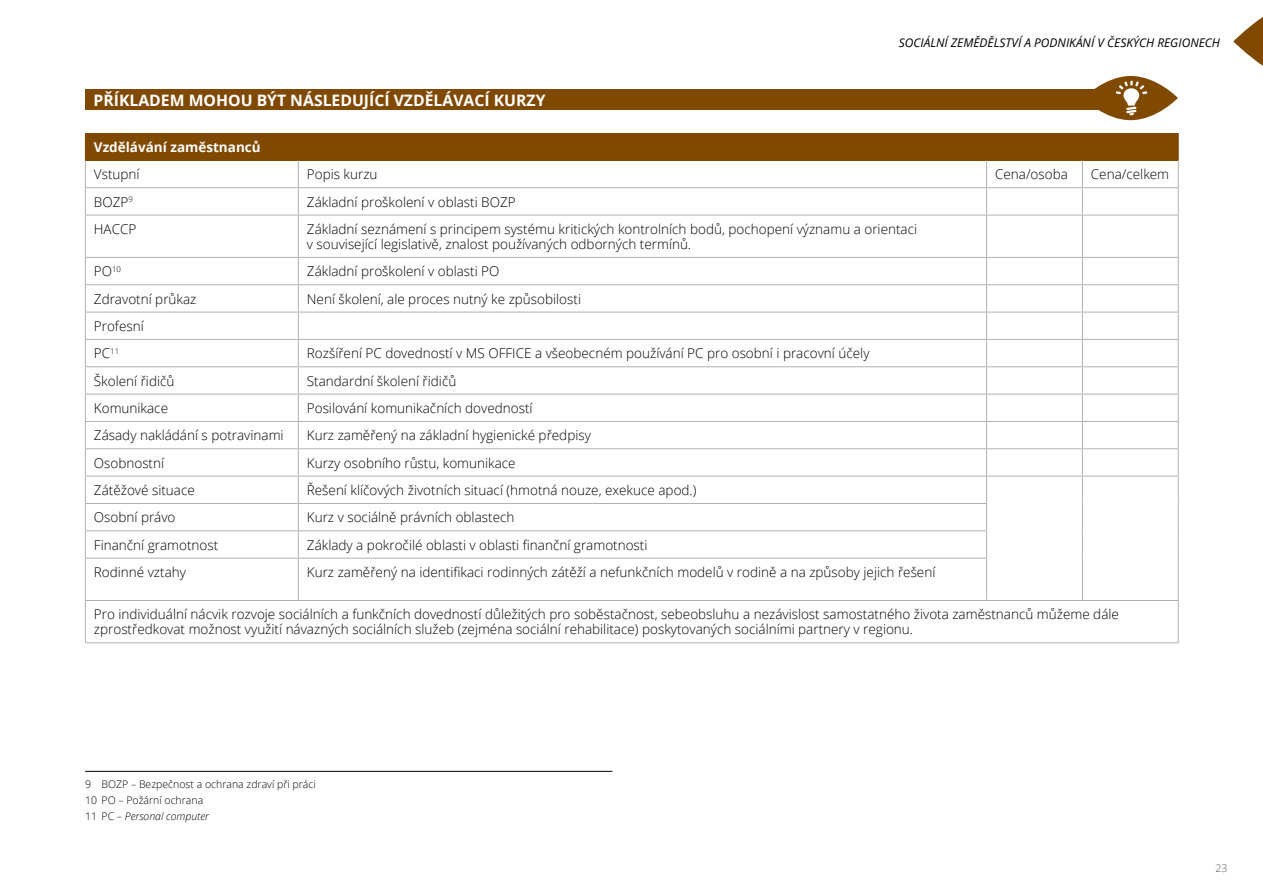
<style>
.page{position:relative;width:1263px;height:893px;background:#fff}
.page>*{position:absolute;margin:0;border:0;box-sizing:border-box;transform-origin:0 0}
.t1{font:700 15.75px "Open Sans";color:#fff}
.t2{font:300 13.5px/15px "Open Sans";color:#000}
.t3{font:700 13.5px "Open Sans";color:#fff}
.t4{font:italic 12px "Open Sans";color:#000}
.t5{font:300 10.5px/16.2px "Open Sans";color:#000}
.t6{font:300 10.5px "Open Sans";color:#575756}
.s1{font-style:italic}
</style>
<div class="page">
<svg style="left:1233px;top:17px;width:30px;height:49px"></svg>
<div style="left:85px;top:90px;width:1072px;height:20px;background:#804900"></div>
<div style="left:85px;top:133px;width:1093px;height:27px;background:#804900"></div>
<hr style="left:85px;top:187px;width:213px;height:1px;background:#b3b2b2">
<hr style="left:298px;top:187px;width:688px;height:1px;background:#b3b2b2">
<svg style="left:298px;top:160px;width:1px;height:55px"></svg>
<hr style="left:986px;top:187px;width:96px;height:1px;background:#b3b2b2">
<svg style="left:986px;top:160px;width:1px;height:55px"></svg>
<hr style="left:1082px;top:187px;width:97px;height:1px;background:#b3b2b2">
<svg style="left:1082px;top:160px;width:1px;height:55px"></svg>
<hr style="left:85px;top:215px;width:213px;height:1px;background:#b3b2b2">
<hr style="left:85px;top:215px;width:1px;height:42px;background:#b3b2b2">
<hr style="left:298px;top:215px;width:688px;height:1px;background:#b3b2b2">
<hr style="left:298px;top:215px;width:1px;height:42px;background:#b3b2b2">
<hr style="left:986px;top:215px;width:96px;height:1px;background:#b3b2b2">
<hr style="left:986px;top:215px;width:1px;height:42px;background:#b3b2b2">
<hr style="left:1082px;top:215px;width:97px;height:1px;background:#b3b2b2">
<hr style="left:1082px;top:215px;width:1px;height:42px;background:#b3b2b2">
<hr style="left:1178px;top:215px;width:1px;height:42px;background:#b3b2b2">
<hr style="left:85px;top:257px;width:213px;height:1px;background:#b3b2b2">
<hr style="left:298px;top:257px;width:688px;height:1px;background:#b3b2b2">
<hr style="left:986px;top:257px;width:96px;height:1px;background:#b3b2b2">
<hr style="left:1082px;top:257px;width:97px;height:1px;background:#b3b2b2">
<hr style="left:85px;top:284px;width:213px;height:1px;background:#b3b2b2">
<hr style="left:298px;top:284px;width:688px;height:1px;background:#b3b2b2">
<hr style="left:986px;top:284px;width:96px;height:1px;background:#b3b2b2">
<hr style="left:1082px;top:284px;width:97px;height:1px;background:#b3b2b2">
<hr style="left:85px;top:312px;width:213px;height:1px;background:#b3b2b2">
<hr style="left:298px;top:312px;width:688px;height:1px;background:#b3b2b2">
<hr style="left:986px;top:312px;width:96px;height:1px;background:#b3b2b2">
<hr style="left:1082px;top:312px;width:97px;height:1px;background:#b3b2b2">
<hr style="left:85px;top:339px;width:213px;height:1px;background:#b3b2b2">
<hr style="left:298px;top:339px;width:688px;height:1px;background:#b3b2b2">
<hr style="left:986px;top:339px;width:96px;height:1px;background:#b3b2b2">
<hr style="left:1082px;top:339px;width:97px;height:1px;background:#b3b2b2">
<hr style="left:85px;top:366px;width:213px;height:1px;background:#b3b2b2">
<hr style="left:298px;top:366px;width:688px;height:1px;background:#b3b2b2">
<hr style="left:986px;top:366px;width:96px;height:1px;background:#b3b2b2">
<hr style="left:1082px;top:366px;width:97px;height:1px;background:#b3b2b2">
<hr style="left:85px;top:394px;width:213px;height:1px;background:#b3b2b2">
<hr style="left:298px;top:394px;width:688px;height:1px;background:#b3b2b2">
<hr style="left:986px;top:394px;width:96px;height:1px;background:#b3b2b2">
<hr style="left:1082px;top:394px;width:97px;height:1px;background:#b3b2b2">
<hr style="left:85px;top:421px;width:213px;height:1px;background:#b3b2b2">
<hr style="left:298px;top:421px;width:688px;height:1px;background:#b3b2b2">
<hr style="left:986px;top:421px;width:96px;height:1px;background:#b3b2b2">
<hr style="left:1082px;top:421px;width:97px;height:1px;background:#b3b2b2">
<hr style="left:85px;top:448px;width:213px;height:1px;background:#b3b2b2">
<hr style="left:298px;top:448px;width:688px;height:1px;background:#b3b2b2">
<hr style="left:986px;top:448px;width:96px;height:1px;background:#b3b2b2">
<hr style="left:1082px;top:448px;width:97px;height:1px;background:#b3b2b2">
<hr style="left:85px;top:476px;width:213px;height:1px;background:#b3b2b2">
<hr style="left:298px;top:476px;width:688px;height:1px;background:#b3b2b2">
<hr style="left:986px;top:476px;width:96px;height:1px;background:#b3b2b2">
<hr style="left:1082px;top:476px;width:97px;height:1px;background:#b3b2b2">
<hr style="left:85px;top:503px;width:213px;height:1px;background:#b3b2b2">
<hr style="left:298px;top:503px;width:689px;height:1px;background:#b3b2b2">
<hr style="left:85px;top:530px;width:213px;height:1px;background:#b3b2b2">
<svg style="left:85px;top:258px;width:1px;height:300px"></svg>
<hr style="left:298px;top:530px;width:689px;height:1px;background:#b3b2b2">
<svg style="left:298px;top:258px;width:1px;height:300px"></svg>
<svg style="left:986px;top:258px;width:1px;height:300px"></svg>
<svg style="left:1082px;top:258px;width:1px;height:300px"></svg>
<svg style="left:1178px;top:258px;width:1px;height:300px"></svg>
<hr style="left:85px;top:558px;width:213px;height:1px;background:#b3b2b2">
<hr style="left:85px;top:558px;width:1px;height:42px;background:#b3b2b2">
<hr style="left:298px;top:558px;width:689px;height:1px;background:#b3b2b2">
<hr style="left:298px;top:558px;width:1px;height:42px;background:#b3b2b2">
<hr style="left:986px;top:558px;width:1px;height:42px;background:#b3b2b2">
<hr style="left:1082px;top:558px;width:1px;height:42px;background:#b3b2b2">
<hr style="left:1178px;top:558px;width:1px;height:42px;background:#b3b2b2">
<hr style="left:85px;top:600px;width:213px;height:1px;background:#b3b2b2">
<hr style="left:85px;top:601px;width:1px;height:41px;background:#b3b2b2">
<hr style="left:298px;top:600px;width:688px;height:1px;background:#b3b2b2">
<hr style="left:986px;top:600px;width:96px;height:1px;background:#b3b2b2">
<hr style="left:1082px;top:600px;width:97px;height:1px;background:#b3b2b2">
<hr style="left:1178px;top:601px;width:1px;height:41px;background:#b3b2b2">
<hr style="left:85px;top:642px;width:213px;height:1px;background:#b3b2b2">
<hr style="left:298px;top:642px;width:688px;height:1px;background:#b3b2b2">
<hr style="left:986px;top:642px;width:96px;height:1px;background:#b3b2b2">
<hr style="left:1082px;top:642px;width:97px;height:1px;background:#b3b2b2">
<svg style="left:85px;top:160px;width:1px;height:55px"></svg>
<svg style="left:1178px;top:133px;width:1px;height:82px"></svg>
<hr style="left:85px;top:771px;width:527px;height:1px;background:#000">
<svg style="left:1083px;top:76px;width:95px;height:44px;fill:#804900"></svg>
<svg style="left:1116px;top:81px;width:31px;height:35px"></svg>
<p class="t4" style="left:899px;top:35px;width:323px">SOCIÁLNÍ ZEMĚDĚLSTVÍ A PODNIKÁNÍ V ČESKÝCH REGIONECH</p>
<p class="t1" style="left:94px;top:89px;width:453px">PŘÍKLADEM MOHOU BÝT NÁSLEDUJÍCÍ VZDĚLÁVACÍ KURZY</p>
<p class="t3" style="left:94px;top:137px;width:168px">Vzdělávání zaměstnanců</p>
<p class="t2" style="left:94px;top:166px;width:47px">Vstupní</p>
<p class="t2" style="left:307px;top:166px;width:72px">Popis kurzu</p>
<p class="t2" style="left:995px;top:166px;width:74px">Cena/osoba</p>
<p class="t2" style="left:1091px;top:166px;width:80px">Cena/celkem</p>
<p class="t2" style="left:94px;top:194px;width:40px">BOZP<sup>9</sup></p>
<p class="t2" style="left:307px;top:194px;width:210px">Základní proškolení v oblasti BOZP</p>
<p class="t2" style="left:94px;top:221px;width:44px">HACCP</p>
<p class="t2" style="left:307px;top:221px;width:612px">Základní seznámení s principem systému kritických kontrolních bodů, pochopení významu a orientaci v související legislativě, znalost používaných odborných termínů.</p>
<p class="t2" style="left:94px;top:263px;width:29px">PO<sup>10</sup></p>
<p class="t2" style="left:307px;top:263px;width:194px">Základní proškolení v oblasti PO</p>
<p class="t2" style="left:94px;top:291px;width:104px">Zdravotní průkaz</p>
<p class="t2" style="left:307px;top:291px;width:276px">Není školení, ale proces nutný ke způsobilosti</p>
<p class="t2" style="left:94px;top:312px;width:51px;line-height:27.3px">Profesní<br>PC<sup>11</sup></p>
<p class="t2" style="left:307px;top:345px;width:564px">Rozšíření PC dovedností v MS OFFICE a všeobecném používání PC pro osobní i pracovní účely</p>
<p class="t2" style="left:94px;top:373px;width:82px">Školení řidičů</p>
<p class="t2" style="left:307px;top:373px;width:151px">Standardní školení řidičů</p>
<p class="t2" style="left:94px;top:400px;width:76px">Komunikace</p>
<p class="t2" style="left:307px;top:400px;width:227px">Posilování komunikačních dovedností</p>
<p class="t2" style="left:94px;top:427px;width:191px">Zásady nakládání s potravinami</p>
<p class="t2" style="left:307px;top:427px;width:286px">Kurz zaměřený na základní hygienické předpisy</p>
<p class="t2" style="left:94px;top:455px;width:72px">Osobnostní</p>
<p class="t2" style="left:307px;top:455px;width:210px">Kurzy osobního růstu, komunikace</p>
<p class="t2" style="left:94px;top:482px;width:102px">Zátěžové situace</p>
<p class="t2" style="left:307px;top:482px;width:391px">Řešení klíčových životních situací (hmotná nouze, exekuce apod.)</p>
<p class="t2" style="left:94px;top:510px;width:83px">Osobní právo</p>
<p class="t2" style="left:307px;top:510px;width:209px">Kurz v sociálně právních oblastech</p>
<p class="t2" style="left:94px;top:537px;width:126px">Finanční gramotnost</p>
<p class="t2" style="left:307px;top:537px;width:342px">Základy a pokročilé oblasti v oblasti finanční gramotnosti</p>
<p class="t2" style="left:94px;top:564px;width:94px">Rodinné vztahy</p>
<p class="t2" style="left:307px;top:564px;width:630px">Kurz zaměřený na identifikaci rodinných zátěží a nefunkčních modelů v rodině a na způsoby jejich řešení</p>
<p class="t2" style="left:94px;top:607px;width:1026px">Pro individuální nácvik rozvoje sociálních a funkčních dovedností důležitých pro soběstačnost, sebeobsluhu a nezávislost samostatného života zaměstnanců můžeme dále zprostředkovat možnost využití návazných sociálních služeb (zejména sociální rehabilitace) poskytovaných sociálními partnery v regionu.</p>
<p class="t5" style="left:85px;top:775px;width:232px">9 BOZP – Bezpečnost a ochrana zdraví při práci<br>10 PO – Požární ochrana<br>11 PC – <span class="s1">Personal computer</span></p>
<p class="t6" style="left:1215px;top:860px;width:13px">23</p>
</div>
